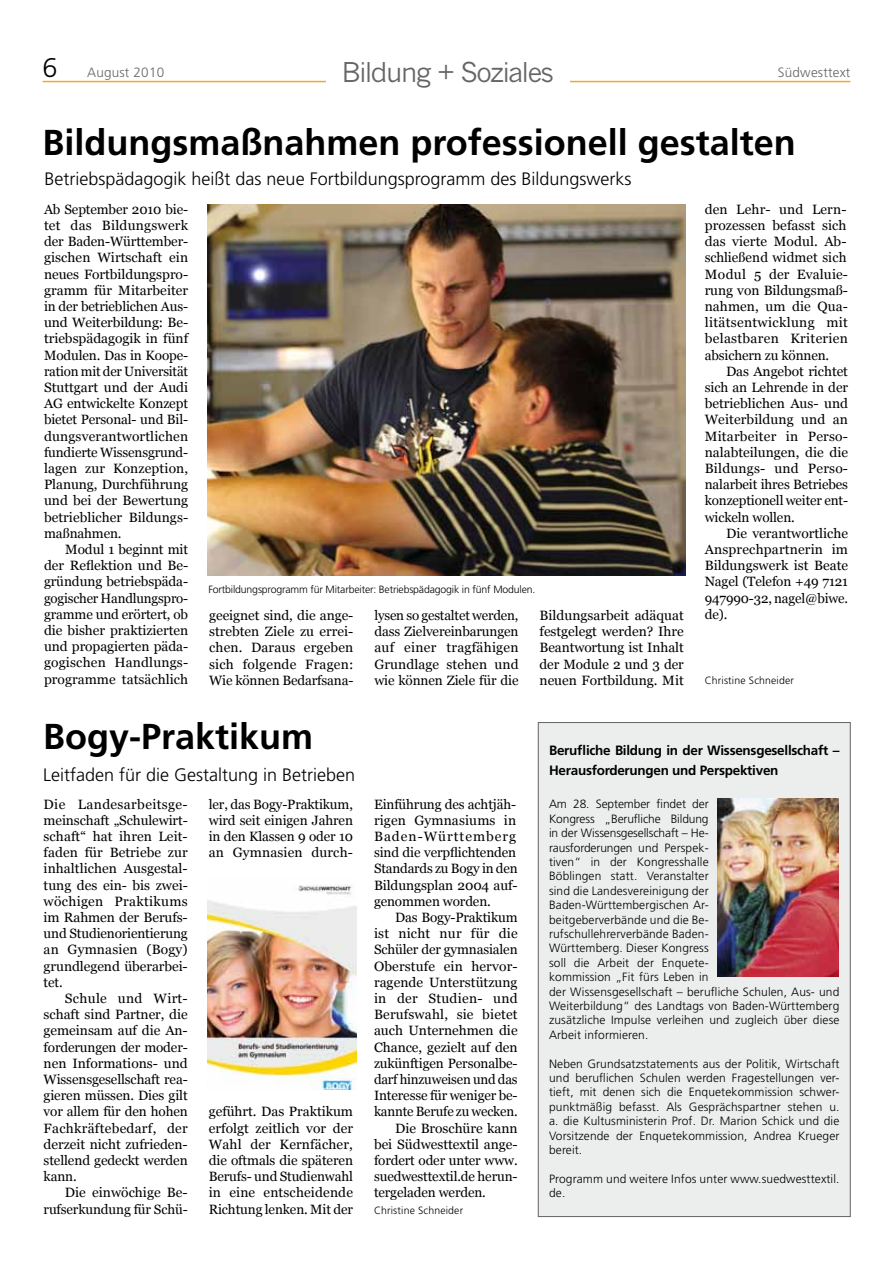
<style>
.page{position:relative;width:893px;height:1263px;background:#fff}
.page>*{position:absolute;margin:0;border:0;box-sizing:border-box;transform-origin:0 0}
.t1{font:700 36px "Frutiger LT Std";color:#000}
.t2{font:27px "News Gothic MT Pro";letter-spacing:-.05em;color:#646567}
.t3{font:300 18px "Frutiger LT Std";color:#000}
.t4{font:13.5px/16.2px "Georgia";letter-spacing:-.005em;color:#000;text-align:justify}
.t5{font:700 13.5px/19.5px "Frutiger LT Std";letter-spacing:-.02em;color:#000}
.t6{font:300 13.5px "Frutiger LT Std";letter-spacing:.015em;color:#646567}
.t7{font:13.5px "Georgia";letter-spacing:.015em;color:#000}
.t8{font:13.5px "Georgia";letter-spacing:.02em;color:#000}
.t9{font:300 12px/14.4px "Frutiger LT Std";letter-spacing:.01em;color:#000}
.t10{font:300 10.5px "Frutiger LT Std";letter-spacing:-.015em;color:#000}
.t11{font:300 10.5px "Frutiger LT Std";letter-spacing:.015em;color:#000}
.s1{font-size:27px;color:#000}
</style>
<div class="page">
<hr style="left:43px;top:81px;width:807px;height:1px;background:#f6a924">
<div style="left:326px;top:62px;width:243px;height:27px;background:#fff"></div>
<img style="left:207px;top:204px;width:478px;height:372px">
<div style="left:538px;top:722px;width:312px;height:494px;background:#eceded"></div>
<div style="left:538px;top:722px;width:312px;height:495px;border:1px solid #646567"></div>
<img style="left:717px;top:799px;width:121px;height:177px">
<img style="left:207px;top:885px;width:150px;height:204px">
<p class="t6" style="left:43px;top:65px;width:123px"><span class="s1">6</span> August 2010</p>
<h2 class="t2" style="left:342px;top:56px;width:213px">Bildung + Soziales</h2>
<p class="t6" style="left:778px;top:65px;width:74px">Südwesttext</p>
<h1 class="t1" style="left:42px;top:121px;width:755px">Bildungsmaßnahmen professionell gestalten</h1>
<h3 class="t3" style="left:45px;top:169px;width:588px">Betriebspädagogik heißt das neue Fortbildungsprogramm des Bildungswerks</h3>
<p class="t4" style="left:44px;top:201px;width:146px">Ab September 2010 bie&shy;tet das Bildungswerk der Baden-Württember&shy;gischen Wirtschaft ein neues Fortbildungspro&shy;gramm für Mitarbeiter in der betrieblichen Aus&shy;und Weiterbildung: Be&shy;triebspädagogik in fünf Modulen. Das in Koope&shy;ration mit der Universität Stuttgart und der Audi AG entwickelte Konzept bietet Personal- und Bil&shy;dungsverantwortlichen fundierte Wissensgrund&shy;lagen zur Konzeption, Planung, Durchführung und bei der Bewertung betrieblicher Bildungs&shy;maßnahmen.</p>
<p class="t4" style="left:44px;top:541px;width:146px;text-indent:21px">Modul 1 beginnt mit der Reflektion und Be&shy;gründung betriebspäda&shy;gogischer Handlungspro&shy;gramme und erörtert, ob die bisher praktizierten und propagierten päda&shy;gogischen Handlungs&shy;programme tatsächlich</p>
<p class="t4" style="left:705px;top:201px;width:145px">den Lehr- und Lern&shy;prozessen befasst sich das vierte Modul. Ab&shy;schließend widmet sich Modul 5 der Evaluie&shy;rung von Bildungsmaß&shy;nahmen, um die Qua&shy;litätsentwicklung mit belastbaren Kriterien absichern zu können.</p>
<p class="t4" style="left:705px;top:363px;width:145px;text-indent:21px">Das Angebot richtet sich an Lehrende in der betrieblichen Aus- und Weiterbildung und an Mitarbeiter in Perso&shy;nalabteilungen, die die Bildungs- und Perso&shy;nalarbeit ihres Betriebes konzeptionell weiter ent&shy;wickeln wollen.</p>
<p class="t4" style="left:705px;top:525px;width:145px;text-indent:21px">Die verantwortliche Ansprechpartnerin im Bildungswerk ist Beate Nagel (Telefon +49 7121<br>947990-32, nagel@biwe. de).</p>
<p class="t10" style="left:208px;top:584px;width:329px">Fortbildungsprogramm für Mitarbeiter: Betriebspädagogik in fünf Modulen.</p>
<p class="t4" style="left:209px;top:607px;width:146px">geeignet sind, die ange&shy;strebten Ziele zu errei&shy;chen. Daraus ergeben sich folgende Fragen:<br>Wie können Bedarfsana-</p>
<p class="t4" style="left:374px;top:607px;width:146px">lysen so gestaltet werden, dass Zielvereinbarungen auf einer tragfähigen Grundlage stehen und wie können Ziele für die</p>
<p class="t4" style="left:540px;top:607px;width:146px">Bildungsarbeit adäquat festgelegt werden? Ihre Beantwortung ist Inhalt der Module 2 und 3 der neuen Fortbildung. Mit</p>
<p class="t11" style="left:705px;top:675px;width:91px">Christine Schneider</p>
<h1 class="t1" style="left:43px;top:716px;width:272px">Bogy-Praktikum</h1>
<h3 class="t3" style="left:43px;top:764px;width:314px">Leitfaden für die Gestaltung in Betrieben</h3>
<p class="t4" style="left:44px;top:796px;width:146px">Die Landesarbeitsge&shy;meinschaft „Schulewirt&shy;schaft“ hat ihren Leit&shy;faden für Betriebe zur inhaltlichen Ausgestal&shy;tung des ein- bis zwei&shy;wöchigen Praktikums im Rahmen der Berufs&shy;und Studienorientierung an Gymnasien (Bogy) grundlegend überarbei&shy;tet.</p>
<p class="t4" style="left:44px;top:990px;width:146px;text-indent:21px">Schule und Wirt&shy;schaft sind Partner, die gemeinsam auf die An&shy;forderungen der moder&shy;nen Informations- und Wissensgesellschaft rea&shy;gieren müssen. Dies gilt vor allem für den hohen Fachkräftebedarf, der derzeit nicht zufrieden&shy;stellend gedeckt werden kann.</p>
<p class="t4" style="left:44px;top:1185px;width:146px;text-align:right">Die einwöchige Be&shy;rufserkundung für Schü-</p>
<p class="t4" style="left:209px;top:796px;width:146px">ler, das Bogy-Praktikum, wird seit einigen Jahren in den Klassen 9 oder 10 an Gymnasien durch-</p>
<p class="t4" style="left:209px;top:1104px;width:146px">geführt. Das Praktikum erfolgt zeitlich vor der Wahl der Kernfächer, die oftmals die späteren Berufs- und Studienwahl in eine entscheidende Richtung lenken. Mit der</p>
<p class="t4" style="left:374px;top:796px;width:145px">Einführung des achtjäh&shy;rigen Gymnasiums in Baden-Württemberg sind die verpflichtenden Standards zu Bogy in den Bildungsplan 2004 auf&shy;genommen worden.</p>
<p class="t4" style="left:395px;top:909px;width:124px">Das Bogy-Praktikum</p>
<p class="t7" style="left:374px;top:926px;width:145px">ist nicht nur für die</p>
<p class="t4" style="left:374px;top:942px;width:145px">Schüler der gymnasialen</p>
<p class="t4" style="left:374px;top:958px;width:145px">Oberstufe ein hervor-</p>
<p class="t4" style="left:374px;top:974px;width:145px">ragende Unterstützung</p>
<p class="t8" style="left:374px;top:991px;width:145px">in der Studien- und</p>
<p class="t4" style="left:374px;top:1006px;width:145px">Berufswahl, sie bietet</p>
<p class="t4" style="left:374px;top:1023px;width:145px">auch Unternehmen die</p>
<p class="t4" style="left:374px;top:1039px;width:145px">Chance, gezielt auf den</p>
<p class="t4" style="left:374px;top:1055px;width:145px">zukünftigen Personalbe-</p>
<p class="t4" style="left:374px;top:1071px;width:145px">darf hinzuweisen und das</p>
<p class="t4" style="left:374px;top:1087px;width:145px">Interesse für weniger be-</p>
<p class="t4" style="left:374px;top:1104px;width:145px">kannte Berufe zu wecken.</p>
<p class="t4" style="left:395px;top:1120px;width:124px">Die Broschüre kann</p>
<p class="t4" style="left:374px;top:1136px;width:145px">bei Südwesttextil ange-</p>
<p class="t4" style="left:374px;top:1152px;width:145px">fordert oder unter www.</p>
<p class="t4" style="left:374px;top:1168px;width:145px">suedwesttextil.de herun-</p>
<p class="t4" style="left:374px;top:1185px;width:113px">tergeladen werden.</p>
<p class="t11" style="left:374px;top:1204px;width:91px">Christine Schneider</p>
<p class="t5" style="left:549px;top:741px;width:292px">Berufliche Bildung in der Wissensgesellschaft –<br>Herausforderungen und Perspektiven</p>
<p class="t9" style="left:549px;top:797px;width:292px">Am 28. September findet der<br>Kongress „Berufliche Bildung<br>in der Wissensgesellschaft – He-<br>rausforderungen und Perspek-<br>tiven“ in der Kongresshalle<br>Böblingen statt. Veranstalter<br>sind die Landesvereinigung der Baden-Württembergischen Ar-<br>beitgeberverbände und die Be-<br>rufschullehrerverbände Baden-<br>Württemberg. Dieser Kongress<br>soll die Arbeit der Enquete-<br>kommission „Fit fürs Leben in<br>der Wissensgesellschaft – berufliche Schulen, Aus- und Weiterbildung“ des Landtags von Baden-Württemberg zusätzliche Impulse verleihen und zugleich über diese Arbeit informieren.</p>
<p class="t9" style="left:549px;top:1056px;width:292px;text-align:justify">Neben Grundsatzstatements aus der Politik, Wirtschaft und beruflichen Schulen werden Fragestellungen ver&shy;tieft, mit denen sich die Enquetekommission schwer&shy;punktmäßig befasst. Als Gesprächspartner stehen u. a. die Kultusministerin Prof. Dr. Marion Schick und die Vorsitzende der Enquetekommission, Andrea Krueger bereit.</p>
<p class="t9" style="left:549px;top:1172px;width:292px">Programm und weitere Infos unter www.suedwesttextil. de.</p>
</div>
